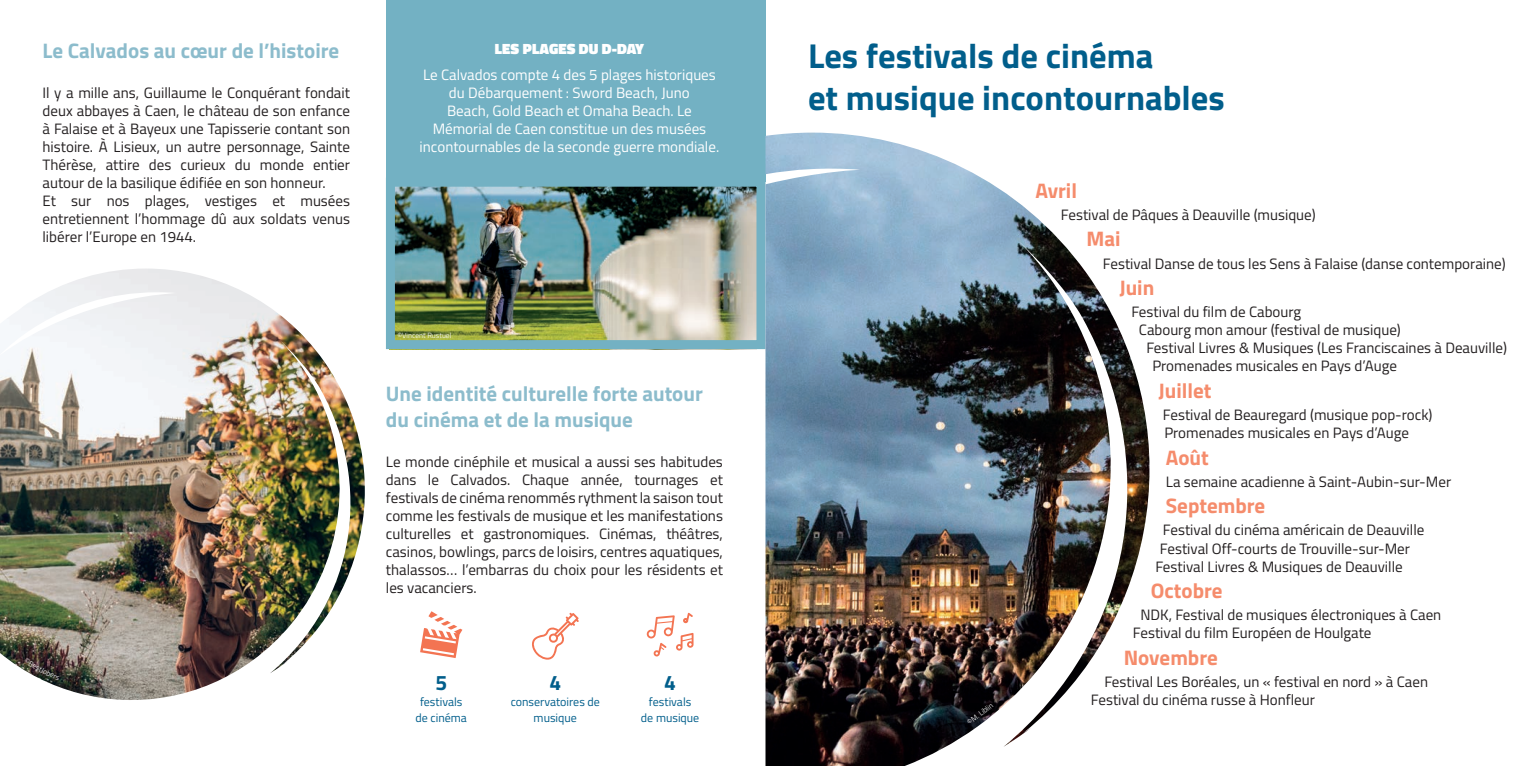
<style>
.page{position:relative;width:1531px;height:766px;background:#fff}
.page>*{position:absolute;margin:0;border:0;box-sizing:border-box;transform-origin:0 0}
.t1{font:700 34.5px/41.4px "Titillium";color:#015e8b}
.t2{font:700 21px/26.4px "Titillium";color:#8cbccc}
.t3{font:700 21px "Titillium";color:#f58c6c}
.t4{font:700 21px "Titillium";color:#015e8b}
.t5{font:15px/18px "Titillium";color:#231f20}
.t6{font:15px/18px "Titillium";color:#fff;text-align:center}
.t7{font:900 15px "Titillium";letter-spacing:.01em;color:#fff}
.t8{font:12px/15.8px "Titillium";color:#015e8b;text-align:center}
.t9{font:300 7.5px "Titillium";color:#fff}
</style>
<div class="page">
<img style="left:396px;top:188px;width:359px;height:151px">
<div style="left:386px;top:178px;width:379px;height:171px;border:9px solid #73b1c3"></div>
<div style="left:386px;top:0;width:379px;height:182px;background:#73b1c3"></div>
<img style="left:0;top:268px;width:365px;height:432px">
<svg style="left:647px;top:612px;width:46px;height:44px"></svg>
<svg style="left:532px;top:612px;width:47px;height:48px"></svg>
<svg style="left:420px;top:611px;width:42px;height:47px"></svg>
<img style="left:765px;top:132px;width:385px;height:633px">
<svg style="left:25px;top:657px;width:35px;height:23px"></svg>
<svg style="left:967px;top:703px;width:26px;height:20px"></svg>
<h2 class="t2" style="left:43px;top:37px;width:298px">Le Calvados au cœur de l’histoire</h2>
<p class="t5" style="left:43px;top:83px;width:309px">Il y a mille ans, Guillaume le Conquérant fondait deux abbayes à Caen, le château de son enfance à Falaise et à Bayeux une Tapisserie contant son histoire. À Lisieux, un autre personnage, Sainte Thérèse, attire des curieux du monde entier autour de la basilique édifiée en son honneur.<br>Et sur nos plages, vestiges et musées entretiennent l’hommage dû aux soldats venus libérer l’Europe en 1944.</p>
<p class="t7" style="left:495px;top:38px;width:151px">LES PLAGES DU D-DAY</p>
<p class="t6" style="left:420px;top:65px;width:301px">Le Calvados compte 4 des 5 plages historiques du Débarquement : Sword Beach, Juno<br>Beach, Gold Beach et Omaha Beach. Le Mémorial de Caen constitue un des musées incontournables de la seconde guerre mondiale.</p>
<p class="t9" style="left:397px;top:330px;width:55px">©Vincent Rustuel</p>
<h2 class="t2" style="left:386px;top:379px;width:318px">Une identité culturelle forte autour du cinéma et de la musique</h2>
<p class="t5" style="left:386px;top:451px;width:339px;text-align:justify">Le monde cinéphile et musical a aussi ses habitudes dans le Calvados. Chaque année, tournages et festivals de cinéma renommés rythment la saison tout comme les festivals de musique et les manifestations culturelles et gastronomiques. Cinémas, théâtres, casinos, bowlings, parcs de loisirs, centres aquatiques, thalassos… l’embarras du choix pour les résidents et les vacanciers.</p>
<h2 class="t4" style="left:435px;top:666px;width:13px">5</h2>
<p class="t8" style="left:415px;top:693px;width:53px">festivals de cinéma</p>
<h2 class="t4" style="left:549px;top:666px;width:13px">4</h2>
<p class="t8" style="left:511px;top:693px;width:91px">conservatoires de musique</p>
<h2 class="t4" style="left:664px;top:666px;width:13px">4</h2>
<p class="t8" style="left:641px;top:693px;width:60px">festivals<br>de musique</p>
<h1 class="t1" style="left:808px;top:34px;width:418px">Les festivals de cinéma<br>et musique incontournables</h1>
<p class="t9" style="left:979px;top:707px;width:10px;rotate:-39deg">ibli</p>
<h2 class="t3" style="left:1035px;top:174px;width:43px">Avril</h2>
<p class="t5" style="left:1061px;top:205px;width:256px">Festival de Pâques à Deauville (musique)</p>
<h2 class="t3" style="left:1086px;top:223px;width:36px">Mai</h2>
<p class="t5" style="left:1103px;top:253px;width:404px">Festival Danse de tous les Sens à Falaise (danse contemporaine)</p>
<h2 class="t3" style="left:1119px;top:271px;width:36px">Juin</h2>
<p class="t5" style="left:1131px;top:302px;width:171px">Festival du film de Cabourg</p>
<p class="t5" style="left:1139px;top:320px;width:263px">Cabourg mon amour (festival de musique)</p>
<p class="t5" style="left:1146px;top:338px;width:362px">Festival Livres &amp; Musiques (Les Franciscaines à Deauville)</p>
<p class="t5" style="left:1152px;top:356px;width:246px">Promenades musicales en Pays d’Auge</p>
<h2 class="t3" style="left:1158px;top:374px;width:55px">Juillet</h2>
<p class="t5" style="left:1163px;top:405px;width:271px">Festival de Beauregard (musique pop-rock)<br>Promenades musicales en Pays d’Auge</p>
<h2 class="t3" style="left:1166px;top:441px;width:44px">Août</h2>
<p class="t5" style="left:1166px;top:471px;width:287px">La semaine acadienne à Saint-Aubin-sur-Mer</p>
<h2 class="t3" style="left:1166px;top:489px;width:101px">Septembre</h2>
<p class="t5" style="left:1163px;top:520px;width:263px">Festival du cinéma américain de Deauville</p>
<p class="t5" style="left:1160px;top:538px;width:252px">Festival Off-courts de Trouville-sur-Mer</p>
<p class="t5" style="left:1155px;top:556px;width:249px">Festival Livres &amp; Musiques de Deauville</p>
<h2 class="t3" style="left:1151px;top:574px;width:73px">Octobre</h2>
<p class="t5" style="left:1133px;top:605px;width:310px;text-indent:8px">NDK, Festival de musiques électroniques à Caen<br>Festival du film Européen de Houlgate</p>
<h2 class="t3" style="left:1124px;top:641px;width:96px">Novembre</h2>
<p class="t5" style="left:1091px;top:671px;width:339px;text-indent:14px">Festival Les Boréales, un « festival en nord » à Caen<br>Festival du cinéma russe à Honfleur</p>
</div>
